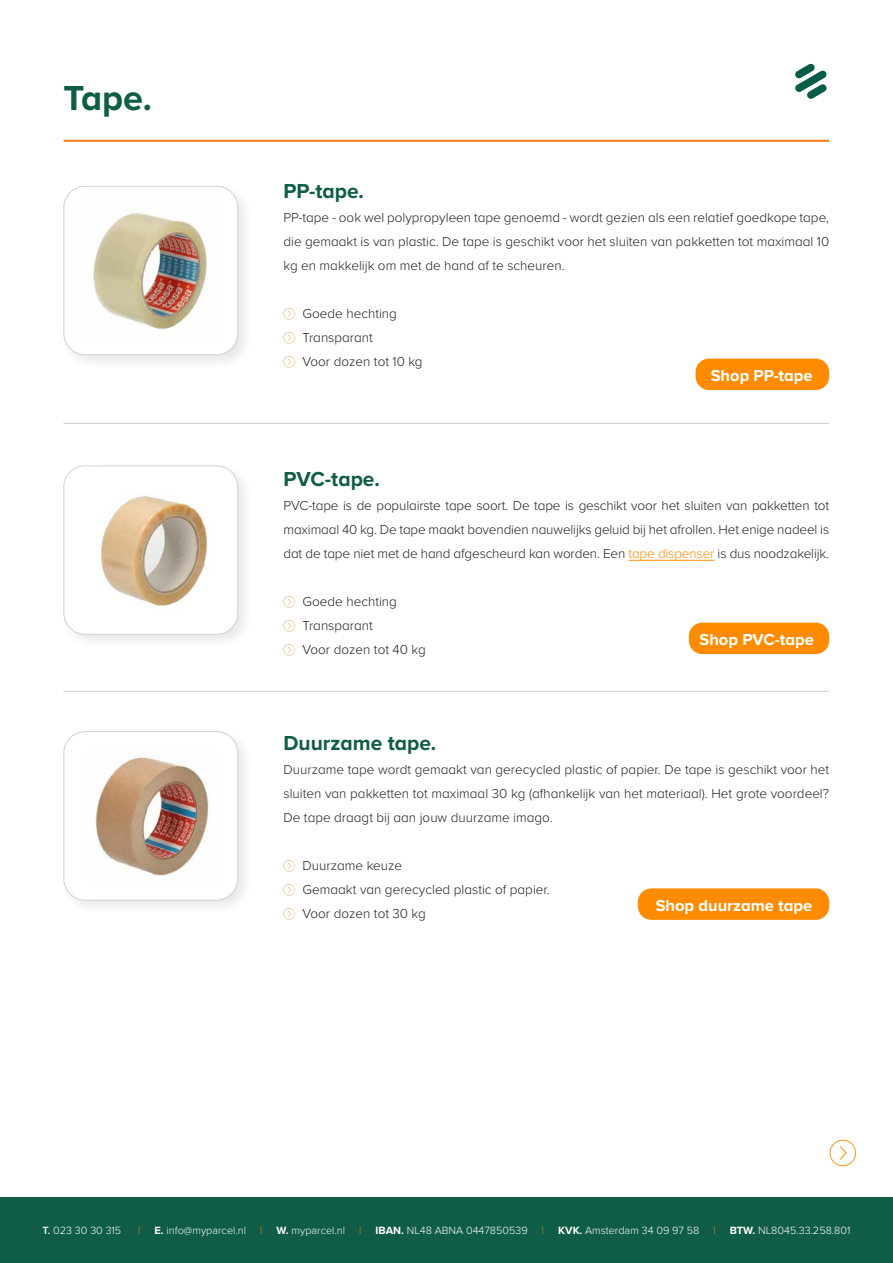
<style>
.page{position:relative;width:893px;height:1263px;background:#fff}
.page>*{position:absolute;margin:0;border:0;box-sizing:border-box;transform-origin:0 0}
.t1{font:700 36px "Proxima Nova";color:#0f5c47}
.t2{font:700 21px "Proxima Nova";color:#0f5c47}
.t3{font:700 16.5px "Proxima Nova";color:#fff}
.t4{font:300 13.5px/24px "Proxima Nova";color:#231f20;text-align:justify}
.t5{font:300 10.95px "Proxima Nova";color:#fff}
.t6{font:300 10.95px "Proxima Nova";color:#ff8c00}
.s1{color:#ff8c00}
.s2{font-weight:600}
.s3{font-weight:700}
</style>
<div class="page">
<div style="left:0;top:1197px;width:893px;height:66px;background:#0f5c47"></div>
<svg style="left:830px;top:1140px;width:26px;height:26px"></svg>
<svg style="left:795px;top:64px;width:32px;height:35px"></svg>
<hr style="left:64px;top:140px;width:765px;height:2px;background:#f5842a">
<div style="left:61px;top:183px;width:192px;height:187px;background:#231f20;opacity:.1"></div>
<div style="left:64px;top:186px;width:174px;height:169px;background:#fff;border-radius:21px"></div>
<div style="left:64px;top:186px;width:174px;height:169px;border:1px solid #d1d1d1;border-radius:21px"></div>
<svg style="left:283px;top:308px;width:12px;height:12px"></svg>
<svg style="left:283px;top:332px;width:12px;height:12px"></svg>
<svg style="left:283px;top:356px;width:12px;height:12px"></svg>
<div style="left:696px;top:359px;width:133px;height:31px;background:#ff8c00;border-radius:14px"></div>
<hr style="left:63px;top:423px;width:766px;height:1px;background:#d1d1d1">
<img style="left:93px;top:213px;width:115px;height:117px">
<div style="left:61px;top:463px;width:192px;height:187px;background:#231f20;opacity:.1"></div>
<div style="left:64px;top:466px;width:174px;height:168px;background:#fff;border-radius:21px"></div>
<div style="left:64px;top:466px;width:174px;height:168px;border:1px solid #d1d1d1;border-radius:21px"></div>
<hr style="left:628px;top:560px;width:86px;height:1px;background:#ff8c00">
<svg style="left:283px;top:596px;width:12px;height:12px"></svg>
<svg style="left:283px;top:620px;width:12px;height:12px"></svg>
<svg style="left:283px;top:644px;width:12px;height:12px"></svg>
<div style="left:689px;top:623px;width:140px;height:31px;background:#ff8c00;border-radius:14px"></div>
<hr style="left:63px;top:691px;width:766px;height:1px;background:#d1d1d1">
<img style="left:101px;top:495px;width:107px;height:112px">
<div style="left:61px;top:728px;width:192px;height:187px;background:#231f20;opacity:.1"></div>
<div style="left:64px;top:732px;width:174px;height:168px;background:#fff;border-radius:21px"></div>
<div style="left:64px;top:731px;width:174px;height:169px;border:1px solid #d1d1d1;border-radius:21px"></div>
<svg style="left:283px;top:860px;width:12px;height:12px"></svg>
<svg style="left:283px;top:884px;width:12px;height:12px"></svg>
<svg style="left:283px;top:908px;width:12px;height:12px"></svg>
<div style="left:638px;top:888px;width:191px;height:32px;background:#ff8c00;border-radius:14px"></div>
<img style="left:95px;top:757px;width:114px;height:119px">
<p class="t1" style="left:64px;top:71px;width:90px">Tape.</p>
<p class="t2" style="left:283px;top:175px;width:82px">PP-tape.</p>
<p class="t4" style="left:283px;top:205px;width:547px">PP-tape - ook wel polypropyleen tape genoemd - wordt gezien als een relatief goedkope tape, die gemaakt is van plastic. De tape is geschikt voor het sluiten van pakketten tot maximaal 10 kg en makkelijk om met de hand af te scheuren.</p>
<p class="t4" style="left:303px;top:301px;width:96px">Goede hechting</p>
<p class="t4" style="left:303px;top:325px;width:72px">Transparant</p>
<p class="t4" style="left:303px;top:349px;width:122px">Voor dozen tot 10 kg</p>
<p class="t3" style="left:711px;top:363px;width:103px">Shop PP-tape</p>
<p class="t2" style="left:283px;top:463px;width:98px">PVC-tape.</p>
<p class="t4" style="left:283px;top:493px;width:547px">PVC-tape is de populairste tape soort. De tape is geschikt voor het sluiten van pakketten tot maximaal 40 kg. De tape maakt bovendien nauwelijks geluid bij het afrollen. Het enige nadeel is dat de tape niet met de hand afgescheurd kan worden. Een <span class="s1">tape dispenser</span> is dus noodzakelijk.</p>
<p class="t4" style="left:303px;top:589px;width:96px">Goede hechting</p>
<p class="t4" style="left:303px;top:613px;width:72px">Transparant</p>
<p class="t4" style="left:303px;top:637px;width:125px">Voor dozen tot 40 kg</p>
<p class="t3" style="left:699px;top:627px;width:116px">Shop PVC-tape</p>
<p class="t2" style="left:283px;top:727px;width:154px">Duurzame tape.</p>
<p class="t4" style="left:283px;top:757px;width:547px">Duurzame tape wordt gemaakt van gerecycled plastic of papier. De tape is geschikt voor het sluiten van pakketten tot maximaal 30 kg (afhankelijk van het materiaal). Het grote voordeel?<br>De tape draagt bij aan jouw duurzame imago.</p>
<p class="t4" style="left:303px;top:853px;width:101px">Duurzame keuze</p>
<p class="t4" style="left:303px;top:877px;width:249px">Gemaakt van gerecycled plastic of papier.</p>
<p class="t4" style="left:303px;top:901px;width:125px">Voor dozen tot 30 kg</p>
<p class="t3" style="left:656px;top:893px;width:158px">Shop duurzame tape</p>
<p class="t5" style="left:43px;top:1222px;width:80px"><span class="s2">T.</span> 023 30 30 315</p>
<p class="t6" style="left:138px;top:1222px;width:4px">|</p>
<p class="t5" style="left:155px;top:1222px;width:93px"><span class="s3">E.</span> info@myparcel.nl</p>
<p class="t6" style="left:260px;top:1222px;width:4px">|</p>
<p class="t5" style="left:277px;top:1222px;width:70px"><span class="s3">W.</span> myparcel.nl</p>
<p class="t6" style="left:359px;top:1222px;width:4px">|</p>
<p class="t5" style="left:376px;top:1222px;width:154px"><span class="s3">IBAN.</span> NL48 ABNA 0447850539</p>
<p class="t6" style="left:542px;top:1222px;width:4px">|</p>
<p class="t5" style="left:558px;top:1222px;width:143px"><span class="s3">KVK.</span> Amsterdam 34 09 97 58</p>
<p class="t6" style="left:713px;top:1222px;width:4px">|</p>
<p class="t5" style="left:730px;top:1222px;width:122px"><span class="s3">BTW.</span> NL8045.33.258.801</p>
</div>
